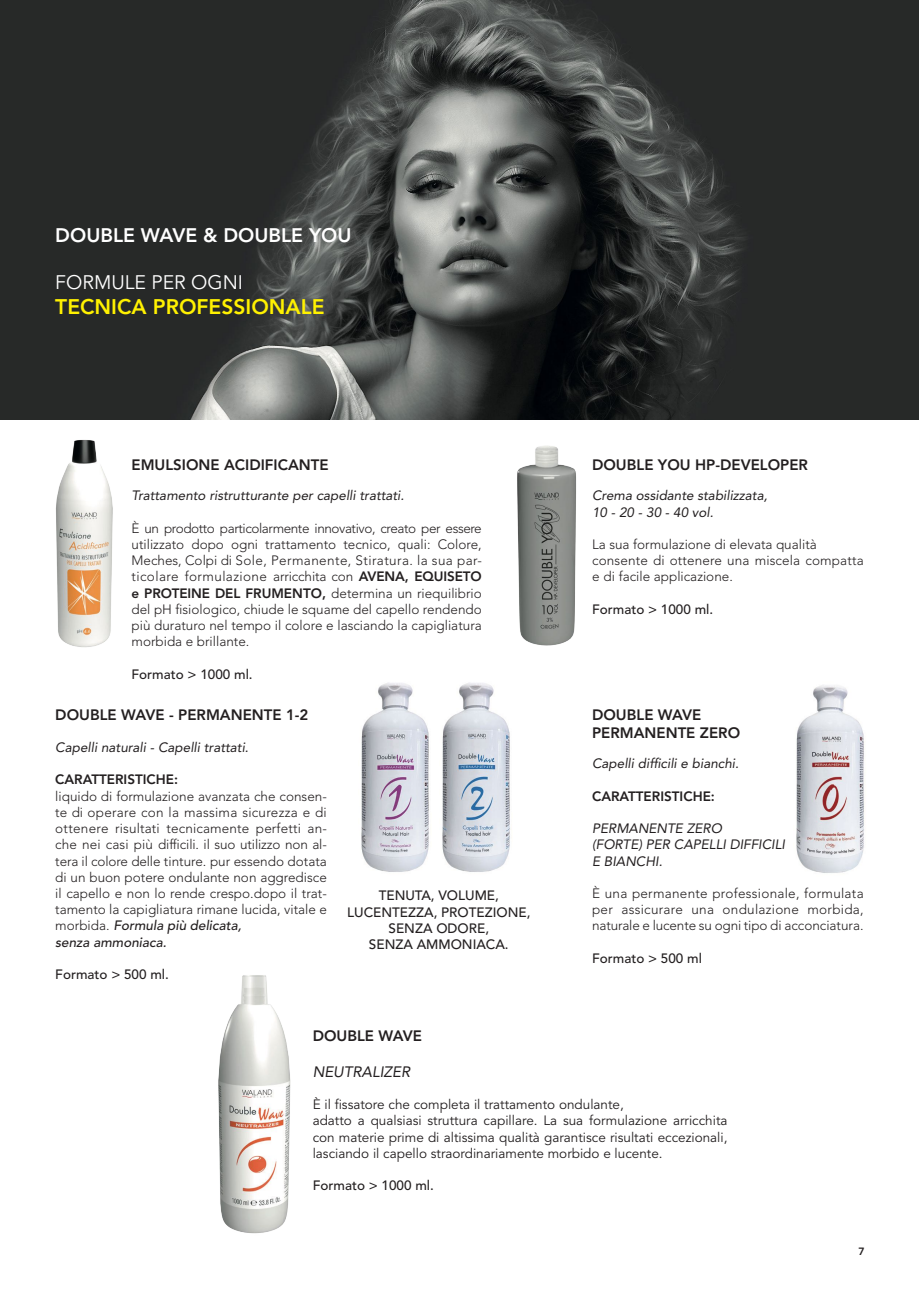
<style>
.page{position:relative;width:919px;height:1289px;background:#fff}
.page>*{position:absolute;margin:0;border:0;box-sizing:border-box;transform-origin:0 0}
.t1{font:800 21px "Avenir LT Std";color:#fff101}
.t2{font:800 19.5px "Avenir LT Std";color:#fff}
.t3{font:19.5px "Avenir LT Std";color:#fff}
.t4{font:800 15px/18px "Avenir LT Std";color:#231f20}
.t5{font:italic 15px "Avenir LT Std";color:#231f20}
.t6{font:300 13.5px/16.2px "Avenir LT Std";color:#231f20;text-align:justify}
.t7{font:13.5px/16.2px "Avenir LT Std";color:#231f20}
.t8{font:italic 13.5px/16.2px "Avenir LT Std";color:#231f20}
.t9{font:500 13.5px/16.2px "Avenir LT Std";color:#231f20;text-align:center}
.t10{font:800 13.5px "Avenir LT Std";color:#231f20}
.t11{font:800 10.5px "Avenir LT Std";color:#231f20}
.s1{font-weight:800}
.s2{font-weight:500;font-style:italic}
</style>
<div class="page">
<img style="left:0;top:0;width:918px;height:419px">
<img style="left:56px;top:440px;width:57px;height:207px">
<img style="left:517px;top:445px;width:59px;height:201px">
<img style="left:361px;top:682px;width:68px;height:190px">
<img style="left:442px;top:682px;width:68px;height:190px">
<img style="left:796px;top:685px;width:68px;height:188px">
<img style="left:218px;top:975px;width:73px;height:259px">
<h2 class="t2" style="left:55px;top:224px;width:298px">DOUBLE WAVE &amp; DOUBLE YOU</h2>
<h2 class="t3" style="left:55px;top:271px;width:189px">FORMULE PER OGNI</h2>
<h1 class="t1" style="left:55px;top:295px;width:271px">TECNICA PROFESSIONALE</h1>
<p class="t4" style="left:131px;top:455px;width:198px">EMULSIONE ACIDIFICANTE</p>
<p class="t8" style="left:131px;top:488px;width:274px">Trattamento ristrutturante per capelli trattati.</p>
<p class="t6" style="left:131px;top:520px;width:352px">È un prodotto particolarmente innovativo, creato per essere utilizzato dopo ogni trattamento tecnico, quali: Colore, Meches, Colpi di Sole, Permanente, Stiratura. la sua par&shy;ticolare formulazione arricchita con <span class="s1">AVENA, EQUISETO e PROTEINE DEL FRUMENTO,</span> determina un riequilibrio del pH fisiologico, chiude le squame del capello rendendo più duraturo nel tempo il colore e lasciando la capigliatura morbida e brillante.</p>
<p class="t9" style="left:131px;top:666px;width:123px">Formato &gt; 1000 ml.</p>
<p class="t4" style="left:55px;top:705px;width:255px">DOUBLE WAVE - PERMANENTE 1-2</p>
<p class="t8" style="left:55px;top:739px;width:195px">Capelli naturali - Capelli trattati.</p>
<p class="t10" style="left:55px;top:771px;width:124px">CARATTERISTICHE:</p>
<p class="t6" style="left:55px;top:788px;width:273px;text-align:left">liquido di formulazione avanzata che consen&shy;te di operare con la massima sicurezza e di ottenere risultati tecnicamente perfetti an&shy;che nei casi più difficili. il suo utilizzo non al&shy;tera il colore delle tinture. pur essendo dotata di un buon potere ondulante non aggredisce il capello e non lo rende crespo.dopo il trat&shy;tamento la capigliatura rimane lucida, vitale e morbida. <span class="s2">Formula più delicata,<br>senza ammoniaca.</span></p>
<p class="t9" style="left:55px;top:966px;width:115px">Formato &gt; 500 ml.</p>
<p class="t9" style="left:347px;top:888px;width:185px">TENUTA, VOLUME,<br>LUCENTEZZA, PROTEZIONE,<br>SENZA ODORE,<br>SENZA AMMONIACA.</p>
<p class="t4" style="left:592px;top:455px;width:217px">DOUBLE YOU HP-DEVELOPER</p>
<p class="t8" style="left:592px;top:488px;width:177px">Crema ossidante stabilizzata,<br>10 - 20 - 30 - 40 vol.</p>
<p class="t6" style="left:592px;top:536px;width:273px;text-align:left">La sua formulazione di elevata qualità consente di ottenere una miscela compatta e di facile applicazione.</p>
<p class="t9" style="left:592px;top:601px;width:123px">Formato &gt; 1000 ml.</p>
<p class="t4" style="left:592px;top:705px;width:150px">DOUBLE WAVE<br>PERMANENTE ZERO</p>
<p class="t8" style="left:592px;top:755px;width:148px">Capelli difficili e bianchi.</p>
<p class="t10" style="left:592px;top:788px;width:124px">CARATTERISTICHE:</p>
<p class="t8" style="left:592px;top:820px;width:194px">PERMANENTE ZERO<br>(FORTE) PER CAPELLI DIFFICILI<br>E BIANCHI.</p>
<p class="t6" style="left:592px;top:885px;width:273px">È una permanente professionale, formulata per assicurare una ondulazione morbida, naturale e lucente su ogni tipo di acconciatura.</p>
<p class="t9" style="left:592px;top:950px;width:111px">Formato &gt; 500 ml</p>
<p class="t4" style="left:313px;top:1026px;width:111px">DOUBLE WAVE</p>
<p class="t5" style="left:313px;top:1062px;width:99px">NEUTRALIZER</p>
<p class="t7" style="left:313px;top:1096px;width:416px">È il fissatore che completa il trattamento ondulante,<br>adatto a qualsiasi struttura capillare. La sua formulazione arricchita con materie prime di altissima qualità garantisce risultati eccezionali, lasciando il capello straordinariamente morbido e lucente.</p>
<p class="t9" style="left:313px;top:1177px;width:123px">Formato &gt; 1000 ml.</p>
<p class="t11" style="left:858px;top:1244px;width:8px">7</p>
</div>
